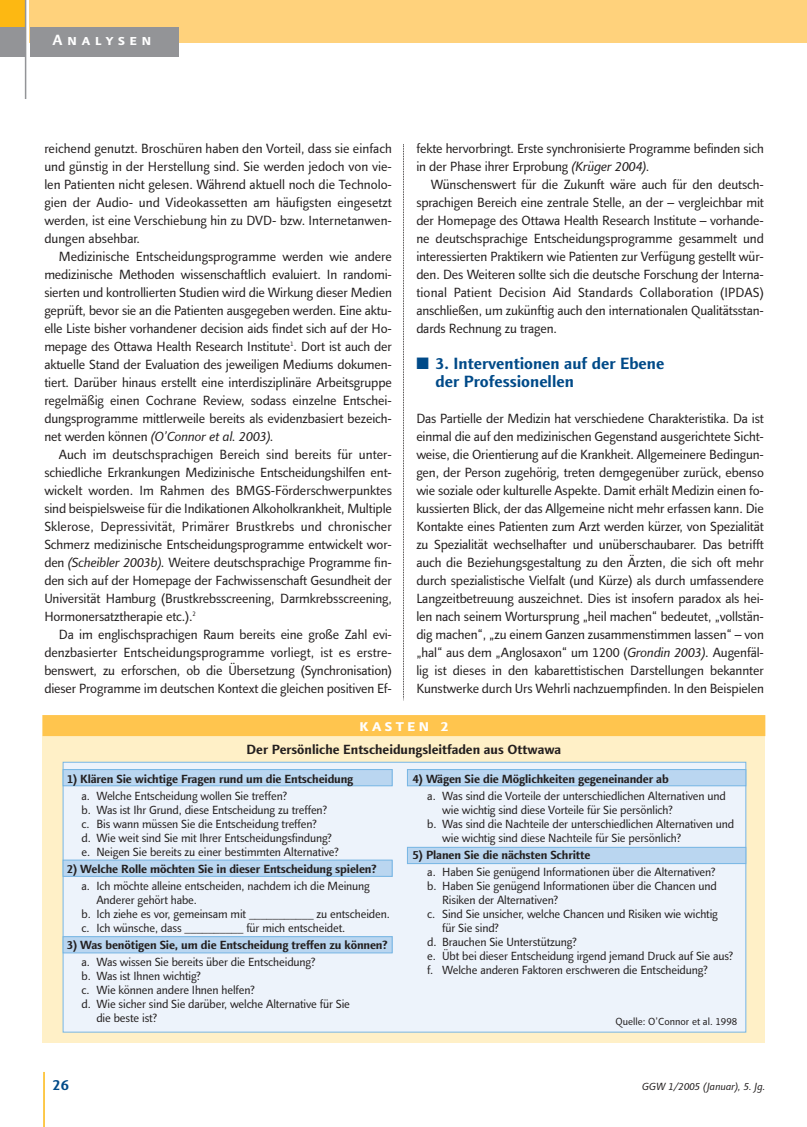
<style>
.page{position:relative;width:807px;height:1127px;background:#fff}
.page>*{position:absolute;margin:0;border:0;box-sizing:border-box;transform-origin:0 0}
.t1{font:700 16.5px/18px "Linotype Finnegan";color:#004a88}
.t2{font:700 16.5px "Linotype Finnegan SC";letter-spacing:.21em;color:#fff}
.t3{font:700 15px "Linotype Finnegan SC";letter-spacing:.33em;color:#fff}
.t4{font:700 15px "Linotype Finnegan";color:#004a88}
.t5{font:13.5px/18px "Linotype Finnegan";letter-spacing:-.01em;color:#231f1f;text-align:justify}
.t6{font:700 13.5px "Linotype Finnegan";color:#231f1f}
.t7{font:12px/14.1px "Linotype Finnegan";letter-spacing:-.01em;color:#231f1f}
.t8{font:700 12px "Linotype Finnegan";letter-spacing:-.01em;color:#231f1f}
.t9{font:10.5px "Linotype Finnegan";color:#231f1f}
.t10{font:italic 10.5px "Linotype Finnegan";color:#231f1f}
.s1{font-style:italic}
</style>
<div class="page">
<hr style="left:43px;top:1071px;width:2px;height:55px;background:#fdb812">
<div style="left:0;top:0;width:26px;height:31px;background:#fdb812"></div>
<div style="left:30px;top:0;width:777px;height:42px;background:#ffd27c"></div>
<div style="left:30px;top:27px;width:149px;height:29px;background:#939497"></div>
<div style="left:0;top:27px;width:26px;height:29px;background:#939497"></div>
<hr style="left:25px;top:0;width:1px;height:99px;background:#939497">
<svg style="left:403px;top:144px;width:1px;height:556px"></svg>
<div style="left:43px;top:715px;width:722px;height:327px;background:#fff0c7"></div>
<div style="left:43px;top:715px;width:722px;height:21px;background:#ffc54e"></div>
<div style="left:63px;top:762px;width:683px;height:270px;background:#edf3fb"></div>
<div style="left:63px;top:769px;width:329px;height:16px;background:#bad6f0"></div>
<div style="left:63px;top:769px;width:330px;height:17px;border:1px solid #77b6e4"></div>
<div style="left:63px;top:860px;width:329px;height:16px;background:#bad6f0"></div>
<div style="left:63px;top:859px;width:330px;height:17px;border:1px solid #77b6e4"></div>
<div style="left:63px;top:936px;width:329px;height:17px;background:#bad6f0"></div>
<div style="left:63px;top:936px;width:330px;height:17px;border:1px solid #77b6e4"></div>
<div style="left:407px;top:769px;width:339px;height:16px;background:#bad6f0"></div>
<div style="left:407px;top:769px;width:339px;height:17px;border:1px solid #77b6e4"></div>
<div style="left:407px;top:847px;width:339px;height:16px;background:#bad6f0"></div>
<div style="left:407px;top:847px;width:339px;height:17px;border:1px solid #77b6e4"></div>
<p class="t3" style="left:53px;top:31px;width:100px">Analysen</p>
<p class="t5" style="left:416px;top:141px;width:349px">fekte hervorbringt. Erste synchronisierte Programme befinden sich in der Phase ihrer Erprobung <span class="s1">(Krüger 2004).</span></p>
<p class="t5" style="left:416px;top:177px;width:349px;text-indent:14px">Wünschenswert für die Zukunft wäre auch für den deutsch&shy;sprachigen Bereich eine zentrale Stelle, an der – vergleichbar mit der Homepage des Ottawa Health Research Institute – vorhande&shy;ne deutschsprachige Entscheidungsprogramme gesammelt und interessierten Praktikern wie Patienten zur Verfügung gestellt wür&shy;den. Des Weiteren sollte sich die deutsche Forschung der Interna&shy;tional Patient Decision Aid Standards Collaboration (IPDAS) anschließen, um zukünftig auch den internationalen Qualitätsstan&shy;dards Rechnung zu tragen.</p>
<p class="t1" style="left:435px;top:356px;width:230px;text-indent:-19px">■ 3. Interventionen auf der Ebene der Professionellen</p>
<p class="t5" style="left:416px;top:411px;width:349px">Das Partielle der Medizin hat verschiedene Charakteristika. Da ist einmal die auf den medizinischen Gegenstand ausgerichtete Sicht&shy;weise, die Orientierung auf die Krankheit. Allgemeinere Bedingun&shy;gen, der Person zugehörig, treten demgegenüber zurück, ebenso wie soziale oder kulturelle Aspekte. Damit erhält Medizin einen fo&shy;kussierten Blick, der das Allgemeine nicht mehr erfassen kann. Die Kontakte eines Patienten zum Arzt werden kürzer, von Spezialität zu Spezialität wechselhafter und unüberschaubarer. Das betrifft auch die Beziehungsgestaltung zu den Ärzten, die sich oft mehr durch spezialistische Vielfalt (und Kürze) als durch umfassendere Langzeitbetreuung auszeichnet. Dies ist insofern paradox als hei&shy;len nach seinem Wortursprung „heil machen“ bedeutet, „vollstän&shy;dig machen“, „zu einem Ganzen zusammenstimmen lassen“ – von „hal“ aus dem „Anglosaxon“ um 1200 (<span class="s1">Grondin 2003).</span> Augenfäl&shy;lig ist dieses in den kabarettistischen Darstellungen bekannter Kunstwerke durch Urs Wehrli nachzuempfinden. In den Beispielen</p>
<p class="t2" style="left:360px;top:715px;width:90px">kasten 2</p>
<p class="t6" style="left:247px;top:744px;width:316px">Der Persönliche Entscheidungsleitfaden aus Ottwawa</p>
<p class="t8" style="left:67px;top:774px;width:288px">1) Klären Sie wichtige Fragen rund um die Entscheidung</p>
<p class="t7" style="left:82px;top:789px;width:259px">a. Welche Entscheidung wollen Sie treffen?<br>b. Was ist Ihr Grund, diese Entscheidung zu treffen?<br>c. Bis wann müssen Sie die Entscheidung treffen?<br>d. Wie weit sind Sie mit Ihrer Entscheidungsfindung? e. Neigen Sie bereits zu einer bestimmten Alternative?</p>
<p class="t8" style="left:67px;top:864px;width:311px">2) Welche Rolle möchten Sie in dieser Entscheidung spielen?</p>
<p class="t7" style="left:82px;top:879px;width:290px">a. Ich möchte alleine entscheiden, nachdem ich die Meinung</p>
<p class="t7" style="left:96px;top:893px;width:102px">Anderer gehört habe.</p>
<p class="t7" style="left:82px;top:907px;width:310px">b. Ich ziehe es vor, gemeinsam mit ___________ zu entscheiden.</p>
<p class="t7" style="left:82px;top:921px;width:265px">c. Ich wünsche, dass __________ für mich entscheidet.</p>
<p class="t8" style="left:67px;top:940px;width:322px">3) Was benötigen Sie, um die Entscheidung treffen zu können?</p>
<p class="t7" style="left:82px;top:956px;width:235px">a. Was wissen Sie bereits über die Entscheidung?</p>
<p class="t7" style="left:82px;top:970px;width:121px">b. Was ist Ihnen wichtig?</p>
<p class="t7" style="left:82px;top:984px;width:175px">c. Wie können andere Ihnen helfen?</p>
<p class="t7" style="left:82px;top:998px;width:270px">d. Wie sicher sind Sie darüber, welche Alternative für Sie</p>
<p class="t7" style="left:96px;top:1012px;width:62px">die beste ist?</p>
<p class="t5" style="left:44px;top:141px;width:349px">reichend genutzt. Broschüren haben den Vorteil, dass sie einfach und günstig in der Herstellung sind. Sie werden jedoch von vie&shy;len Patienten nicht gelesen. Während aktuell noch die Technolo&shy;gien der Audio- und Videokassetten am häufigsten eingesetzt werden, ist eine Verschiebung hin zu DVD- bzw. Internetanwen&shy;dungen absehbar.</p>
<p class="t5" style="left:44px;top:249px;width:349px;text-indent:14px">Medizinische Entscheidungsprogramme werden wie andere medizinische Methoden wissenschaftlich evaluiert. In randomi&shy;sierten und kontrollierten Studien wird die Wirkung dieser Medien geprüft, bevor sie an die Patienten ausgegeben werden. Eine aktu&shy;elle Liste bisher vorhandener decision aids findet sich auf der Ho&shy;mepage des Ottawa Health Research Institute<sup>1</sup>. Dort ist auch der aktuelle Stand der Evaluation des jeweiligen Mediums dokumen&shy;tiert. Darüber hinaus erstellt eine interdisziplinäre Arbeitsgruppe regelmäßig einen Cochrane Review, sodass einzelne Entschei&shy;dungsprogramme mittlerweile bereits als evidenzbasiert bezeich&shy;net werden können <span class="s1">(O’Connor et al. 2003).</span></p>
<p class="t5" style="left:44px;top:447px;width:349px;text-indent:14px">Auch im deutschsprachigen Bereich sind bereits für unter&shy;schiedliche Erkrankungen Medizinische Entscheidungshilfen ent&shy;wickelt worden. Im Rahmen des BMGS-Förderschwerpunktes sind beispielsweise für die Indikationen Alkoholkrankheit, Multiple Sklerose, Depressivität, Primärer Brustkrebs und chronischer Schmerz medizinische Entscheidungsprogramme entwickelt wor&shy;den <span class="s1">(Scheibler 2003b).</span> Weitere deutschsprachige Programme fin&shy;den sich auf der Homepage der Fachwissenschaft Gesundheit der Universität Hamburg (Brustkrebsscreening, Darmkrebsscreening, Hormonersatztherapie etc.).<sup>2</sup></p>
<p class="t5" style="left:44px;top:627px;width:349px;text-indent:14px">Da im englischsprachigen Raum bereits eine große Zahl evi&shy;denzbasierter Entscheidungsprogramme vorliegt, ist es erstre&shy;benswert, zu erforschen, ob die Übersetzung (Synchronisation) dieser Programme im deutschen Kontext die gleichen positiven Ef-</p>
<p class="t8" style="left:412px;top:774px;width:258px">4) Wägen Sie die Möglichkeiten gegeneinander ab</p>
<p class="t7" style="left:427px;top:789px;width:300px">a. Was sind die Vorteile der unterschiedlichen Alternativen und</p>
<p class="t7" style="left:442px;top:803px;width:232px">wie wichtig sind diese Vorteile für Sie persönlich?</p>
<p class="t7" style="left:427px;top:817px;width:308px">b. Was sind die Nachteile der unterschiedlichen Alternativen und</p>
<p class="t7" style="left:442px;top:831px;width:240px">wie wichtig sind diese Nachteile für Sie persönlich?</p>
<p class="t8" style="left:412px;top:850px;width:179px">5) Planen Sie die nächsten Schritte</p>
<p class="t7" style="left:427px;top:865px;width:290px">a. Haben Sie genügend Informationen über die Alternativen?</p>
<p class="t7" style="left:427px;top:879px;width:291px">b. Haben Sie genügend Informationen über die Chancen und</p>
<p class="t7" style="left:442px;top:893px;width:117px">Risiken der Alternativen?</p>
<p class="t7" style="left:427px;top:907px;width:292px">c. Sind Sie unsicher, welche Chancen und Risiken wie wichtig</p>
<p class="t7" style="left:442px;top:921px;width:58px">für Sie sind?</p>
<p class="t7" style="left:427px;top:936px;width:151px">d. Brauchen Sie Unterstützung?</p>
<p class="t7" style="left:427px;top:950px;width:307px">e. Übt bei dieser Entscheidung irgend jemand Druck auf Sie aus?</p>
<p class="t7" style="left:427px;top:964px;width:282px">f. Welche anderen Faktoren erschweren die Entscheidung?</p>
<p class="t9" style="left:616px;top:1017px;width:123px">Quelle: O’Connor et al. 1998</p>
<p class="t4" style="left:53px;top:1078px;width:18px">26</p>
<p class="t10" style="left:642px;top:1082px;width:125px">GGW 1/2005 (Januar), 5. Jg.</p>
</div>
